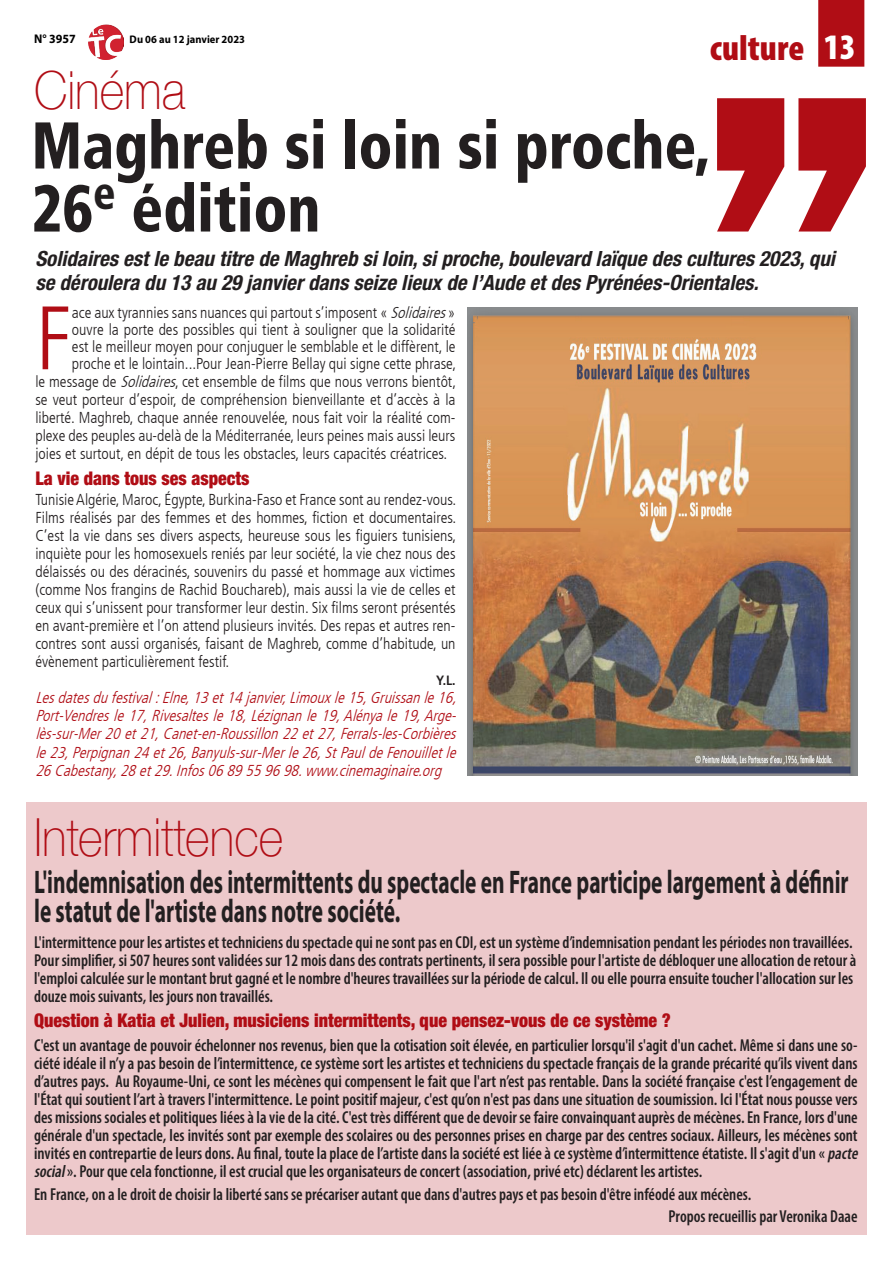
<style>
.page{position:relative;width:893px;height:1263px;background:#fff}
.page>*{position:absolute;margin:0;border:0;box-sizing:border-box;transform-origin:0 0}
.t1{font:300 condensed 89.85px "Frutiger LT";color:#b00d15}
.t2{font:900 condensed 66px/63px "Frutiger LT Std";color:#231f20;scale:.9 1}
.t3{font:100 52.5px "Helvetica Neue";color:#b00d15;scale:.9 1}
.t4{font:900 condensed 36px "Myriad Pro";color:#b00d15}
.t5{font:700 32.85px/28.5px "Myriad Pro";color:#231f20;scale:.65 1}
.t6{font:italic 700 condensed 21px/24px "Helvetica Neue LT Std";color:#231f20}
.t7{font:900 condensed 18.9px "Helvetica Neue";color:#b00d15;scale:.95 1}
.t8{font:600 condensed 17.4px/18px "Myriad Pro";color:#231f20;scale:.95 1}
.t9{font:300 condensed 15.75px/18px "Frutiger LT";color:#231f20;text-align:justify}
.t10{font:italic 300 condensed 15.75px/18px "Frutiger LT";color:#b00d15;text-align:justify}
.t11{font:700 13.5px "Frutiger LT Std";color:#231f20;scale:.9 1}
.t12{font:700 12.6px "Myriad Pro";color:#000;scale:.95 1}
.t13{font:700 10.95px "Myriad Pro";color:#000;scale:.95 1}
.s1{color:#fff}
.s2{font-style:italic}
</style>
<div class="page">
<img style="left:88px;top:24px;width:35px;height:35px">
<div style="left:26px;top:802px;width:841px;height:432px;background:#edc9cb"></div>
<div style="left:818px;top:0;width:47px;height:67px;background:#b00d15"></div>
<svg style="left:717px;top:98px;width:149px;height:133px"></svg>
<img style="left:468px;top:308px;width:390px;height:467px">
<p class="t12" style="left:34px;top:31px;width:45px">N° 3957</p>
<p class="t13" style="left:130px;top:32px;width:123px">Du 06 au 12 janvier 2023</p>
<h3 class="t4" style="left:710px;top:25px;width:148px">culture <span class="s1">13</span></h3>
<h3 class="t3" style="left:34px;top:50px;width:170px">Cinéma</h3>
<h2 class="t2" style="left:32px;top:114px;width:756px">Maghreb si loin si proche,<br>26<sup>e</sup> édition</h2>
<p class="t6" style="left:35px;top:247px;width:801px">Solidaires est le beau titre de Maghreb si loin, si proche, boulevard laïque des cultures 2023, qui se déroulera du 13 au 29 janvier dans seize lieux de l’Aude et des Pyrénées-Orientales.</p>
<h1 class="t1" style="left:35px;top:287px;width:38px">F</h1>
<p class="t9" style="left:72px;top:303px;width:385px">ace aux tyrannies sans nuances qui partout s’imposent « <span class="s2">Solidaires</span>»</p>
<p class="t9" style="left:72px;top:320px;width:385px">ouvre la porte des possibles qui tient à souligner que la solidarité</p>
<p class="t9" style="left:72px;top:338px;width:385px">est le meilleur moyen pour conjuguer le semblable et le diffèrent, le</p>
<p class="t9" style="left:72px;top:355px;width:386px">proche et le lointain...Pour Jean-Pierre Bellay qui signe cette phrase,</p>
<p class="t9" style="left:35px;top:373px;width:422px">le message de <span class="s2">Solidaires</span>, cet ensemble de films que nous verrons bientôt,</p>
<p class="t9" style="left:35px;top:391px;width:422px">se veut porteur d’espoir, de compréhension bienveillante et d’accès à la</p>
<p class="t9" style="left:35px;top:409px;width:422px">liberté. Maghreb, chaque année renouvelée, nous fait voir la réalité com-</p>
<p class="t9" style="left:35px;top:427px;width:422px">plexe des peuples au-delà de la Méditerranée, leurs peines mais aussi leurs</p>
<p class="t9" style="left:35px;top:445px;width:413px">joies et surtout, en dépit de tous les obstacles, leurs capacités créatrices.</p>
<p class="t7" style="left:35px;top:466px;width:227px">La vie dans tous ses aspects</p>
<p class="t9" style="left:35px;top:491px;width:422px">Tunisie Algérie, Maroc, Égypte, Burkina-Faso et France sont au rendez-vous.<br>Films réalisés par des femmes et des hommes, fiction et documentaires.<br>C’est la vie dans ses divers aspects, heureuse sous les figuiers tunisiens, inquiète pour les homosexuels reniés par leur société, la vie chez nous des délaissés ou des déracinés, souvenirs du passé et hommage aux victimes (comme Nos frangins de Rachid Bouchareb), mais aussi la vie de celles et ceux qui s’unissent pour transformer leur destin. Six films seront présentés en avant-première et l’on attend plusieurs invités. Des repas et autres ren&shy;contres sont aussi organisés, faisant de Maghreb, comme d’habitude, un évènement particulièrement festif.</p>
<p class="t11" style="left:436px;top:673px;width:23px">Y.L.</p>
<p class="t10" style="left:35px;top:689px;width:427px">Lesdatesdufestival:Elne,13et14janvier,Limouxle15,Gruissanle16, Port-Vendresle17,Rivesaltesle18,Lézignanle19,Alényale19,Arge&shy;lès-sur-Mer20et21,Canet-en-Roussillon22et27,Ferrals-les-Corbières le23,Perpignan24et26,Banyuls-sur-Merle26,StPauldeFenouilletle 26Cabestany,28et29.Infos0689559698.www.cinemaginaire.org</p>
<h3 class="t3" style="left:34px;top:798px;width:278px">Intermittence</h3>
<h3 class="t5" style="left:34px;top:867px;width:1255px">L'indemnisation des intermittents du spectacle en France participe largement à définir le statut de l'artiste dans notre société.</h3>
<p class="t8" style="left:34px;top:933px;width:867px">L'intermittence pour les artistes et techniciens du spectacle qui ne sont pas en CDI, est un système d’indemnisation pendant les périodes non travaillées.<br>Pour simplifier, si 507 heures sont validées sur 12 mois dans des contrats pertinents, il sera possible pour l'artiste de débloquer une allocation de retour à l'emploi calculée sur le montant brut gagné et le nombre d'heures travaillées sur la période de calcul. Il ou elle pourra ensuite toucher l'allocation sur les douze mois suivants, les jours non travaillés.</p>
<p class="t7" style="left:34px;top:1008px;width:672px">Question à Katia et Julien, musiciens intermittents, que pensez-vous de ce système ?</p>
<p class="t8" style="left:34px;top:1036px;width:872px">C'est un avantage de pouvoir échelonner nos revenus, bien que la cotisation soit élevée, en particulier lorsqu'il s'agit d'un cachet. Même si dans une so&shy;ciété idéale il n’y a pas besoin de l’intermittence, ce système sort les artistes et techniciens du spectacle français de la grande précarité qu’ils vivent dans d’autres pays. Au Royaume-Uni, ce sont les mécènes qui compensent le fait que l'art n’est pas rentable. Dans la société française c'est l’engagement de l'État qui soutient l’art à travers l'intermittence. Le point positif majeur, c'est qu’on n'est pas dans une situation de soumission. Ici l'État nous pousse vers des missions sociales et politiques liées à la vie de la cité. C'est très différent que de devoir se faire convainquant auprès de mécènes. En France, lors d'une générale d'un spectacle, les invités sont par exemple des scolaires ou des personnes prises en charge par des centres sociaux. Ailleurs, les mécènes sont invités en contrepartie de leurs dons. Au final, toute la place de l’artiste dans la société est liée à ce système d’intermittence étatiste. Il s'agit d'un « <span class="s2">pacte social</span>». Pour que cela fonctionne, il est crucial que les organisateurs de concert (association, privé etc) déclarent les artistes.</p>
<p class="t8" style="left:669px;top:1182px;width:200px;line-height:22.2px;text-indent:-634px">En France, on a le droit de choisir la liberté sans se précariser autant que dans d'autres pays et pas besoin d'être inféodé aux mécènes.<br>Propos recueillis par Veronika Daae</p>
</div>
